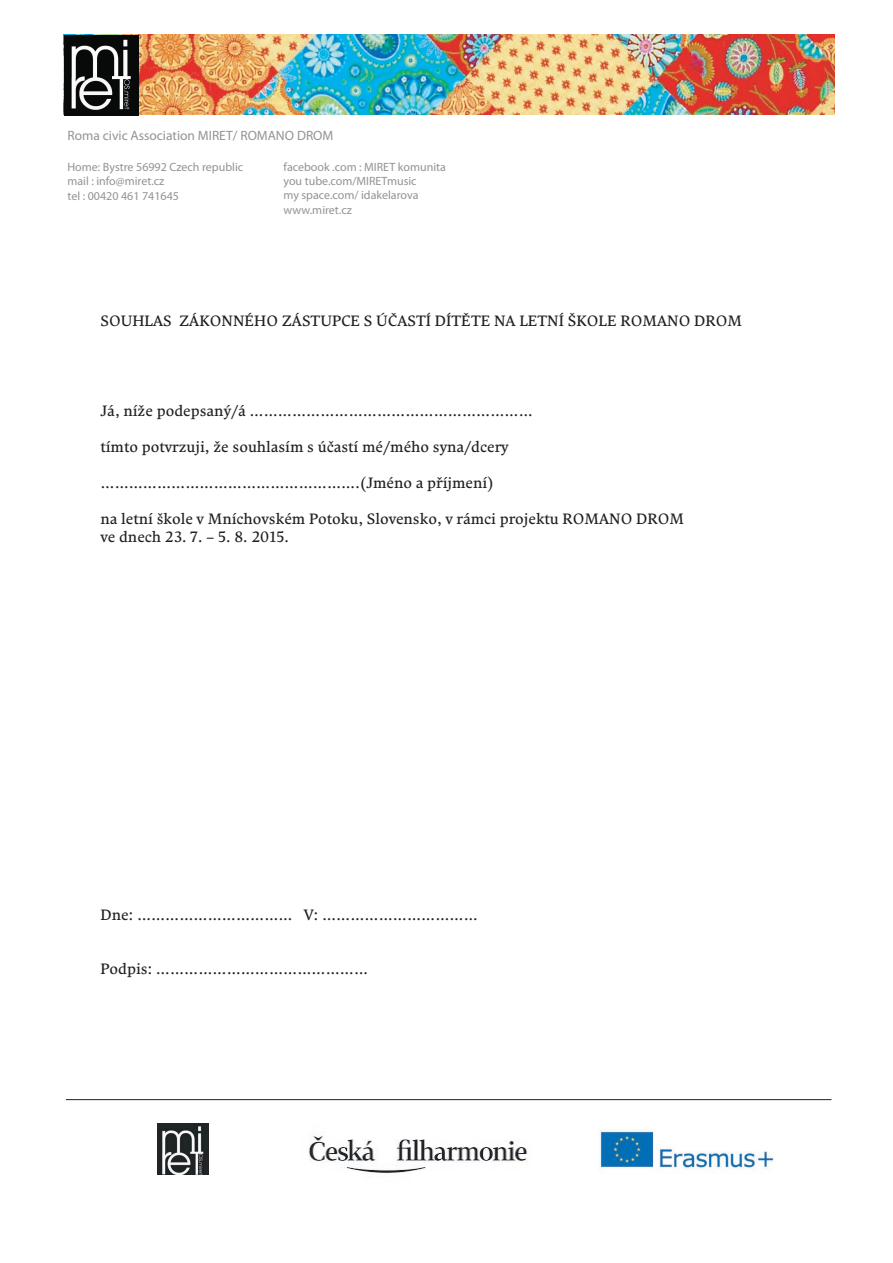
<style>
.page{position:relative;width:893px;height:1263px;background:#fff}
.page>*{position:absolute;margin:0;border:0;box-sizing:border-box;transform-origin:0 0}
.t1{font:15px/18px "Comenia Serif";color:#231f20}
.t2{font:13.5px "Myriad Pro";color:#919396}
.t3{font:12px/14.4px "Myriad Pro";color:#919396}
</style>
<div class="page">
<svg style="left:66px;top:1099px;width:766px;height:1px"></svg>
<img style="left:138px;top:35px;width:697px;height:79px">
<img style="left:64px;top:35px;width:74px;height:81px">
<img style="left:600px;top:1131px;width:174px;height:38px">
<img style="left:157px;top:1124px;width:51px;height:51px">
<img style="left:308px;top:1133px;width:220px;height:40px">
<p class="t2" style="left:67px;top:127px;width:267px">Roma civic Association MIRET/ ROMANO DROM</p>
<p class="t3" style="left:67px;top:159px;width:177px">Home: Bystre 56992 Czech republic mail : info@miret.cz<br>tel : 00420 461 741645</p>
<p class="t3" style="left:283px;top:159px;width:164px">facebook .com : MIRET komunita you tube.com/MIRETmusic<br>my space.com/ idakelarova www.miret.cz</p>
<p class="t1" style="left:100px;top:312px;width:643px">SOUHLAS ZÁKONNÉHO ZÁSTUPCE S ÚČASTÍ DÍTĚTE NA LETNÍ ŠKOLE ROMANO DROM</p>
<p class="t1" style="left:100px;top:402px;width:434px">Já, níže podepsaný/á ……………………………………………………</p>
<p class="t1" style="left:100px;top:438px;width:410px">tímto potvrzuji, že souhlasím s účastí mé/mého syna/dcery</p>
<p class="t1" style="left:100px;top:474px;width:395px">……………………………………………….(Jméno a příjmení)</p>
<p class="t1" style="left:100px;top:510px;width:585px">na letní škole v Mníchovském Potoku, Slovensko, v rámci projektu ROMANO DROM ve dnech 23. 7. – 5. 8. 2015.</p>
<p class="t1" style="left:100px;top:906px;width:379px">Dne: …………………………… V: ……………………………</p>
<p class="t1" style="left:100px;top:960px;width:269px">Podpis: ………………………………………</p>
</div>
